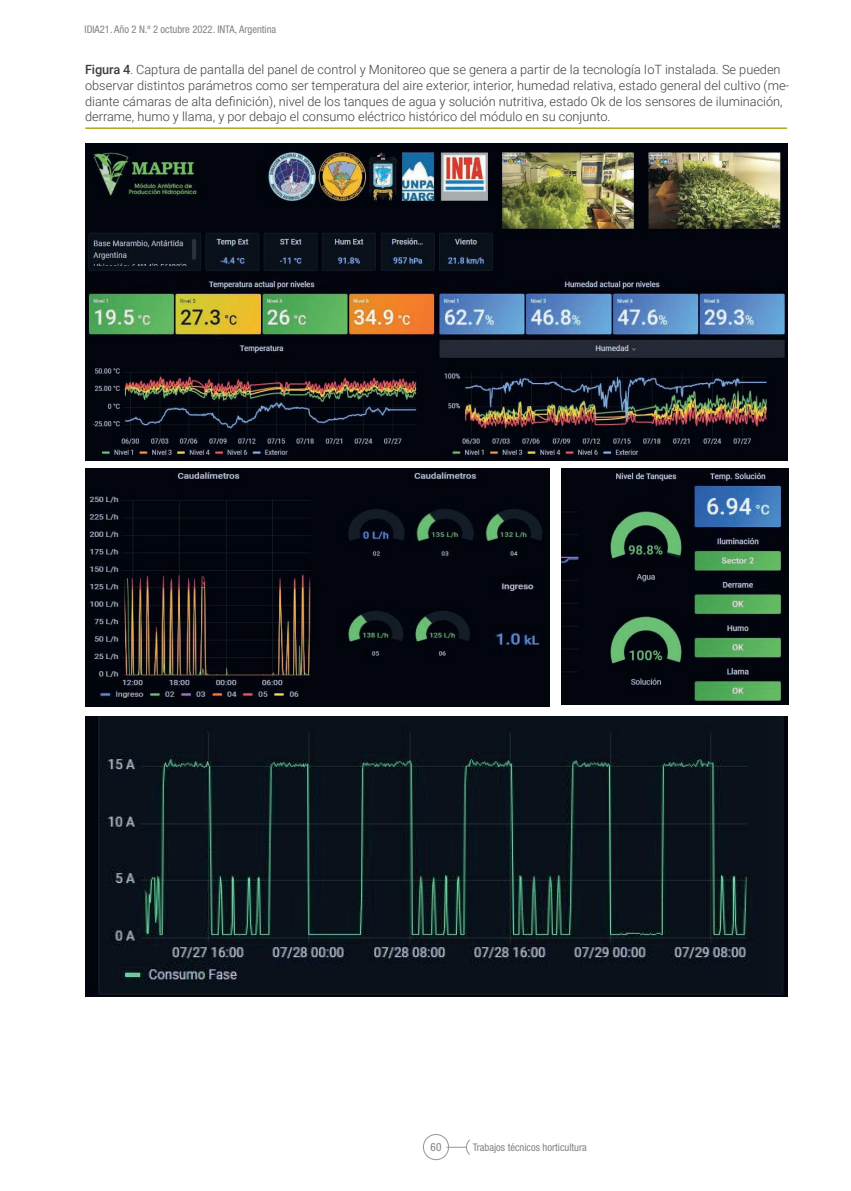
<style>
.page{position:relative;width:851px;height:1191px;background:#fff}
.page>*{position:absolute;margin:0;border:0;box-sizing:border-box;transform-origin:0 0}
.t1{font:300 12.75px/15.8px "Roboto";color:#3e3e3f}
.t2{font:condensed 11.25px "Helvetica Neue LT Pro";color:#808285}
.t3{font:condensed 10.5px "Helvetica Neue LT Pro";color:#808285}
.t4{font:condensed 10.5px "Helvetica Neue";color:#808285}
.s1{font-weight:500}
</style>
<div class="page">
<div style="left:423px;top:1134px;width:25px;height:25px;border:1px solid #939598;border-radius:50%"></div>
<svg style="left:446px;top:1139px;width:24px;height:16px"></svg>
<img style="left:85px;top:144px;width:702px;height:316px">
<hr style="left:86px;top:127px;width:700px;height:2px;background:#ada91e">
<img style="left:85px;top:468px;width:464px;height:238px">
<img style="left:85px;top:717px;width:702px;height:279px">
<img style="left:561px;top:469px;width:227px;height:236px">
<p class="t3" style="left:84px;top:23px;width:193px">IDIA21. Año 2 N.º 2 octubre 2022. INTA, Argentina</p>
<p class="t1" style="left:85px;top:61px;width:705px"><span class="s1">Figura 4</span>. Captura de pantalla del panel de control y Monitoreo que se genera a partir de la tecnología IoT instalada. Se pueden observar distintos parámetros como ser temperatura del aire exterior, interior, humedad relativa, estado general del cultivo (me&shy;diante cámaras de alta definición), nivel de los tanques de agua y solución nutritiva, estado Ok de los sensores de iluminación, derrame, humo y llama, y por debajo el consumo eléctrico histórico del módulo en su conjunto.</p>
<p class="t2" style="left:430px;top:1140px;width:12px">60</p>
<p class="t4" style="left:472px;top:1141px;width:116px">Trabajos técnicos horticultura</p>
</div>
